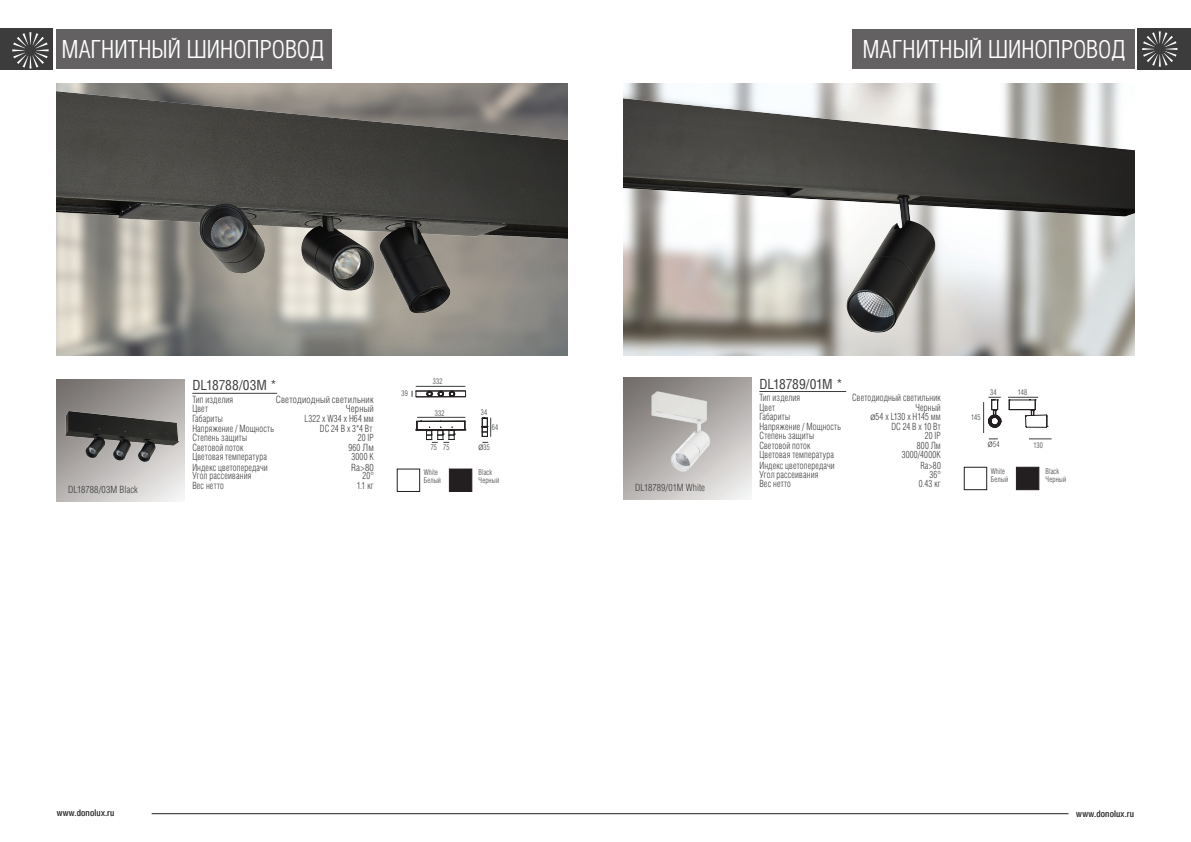
<style>
.page{position:relative;width:1191px;height:842px;background:#fff}
.page>*{position:absolute;margin:0;border:0;box-sizing:border-box;transform-origin:0 0}
.t1{font:300 24px "Helios Cond";color:#fff}
.t2{font:14px "Helios Cond C";letter-spacing:-.005em;color:#3e3e3f}
.t3{font:10px "Helios Cond Light C";letter-spacing:.02em;color:#3e3e3f;scale:.9 1}
.t4{font:10px "Helios Cond Light C";letter-spacing:.02em;color:#3e3e3f}
.t5{font:9px "Helios Cond C";letter-spacing:.01em;color:#3e3e3f}
.t6{font:8px/8px "Helios Cond Light C";letter-spacing:.03em;color:#3e3e3f;scale:.9 1}
.s1{font-family:"Myriad";font-size:8px}
.s2{font-family:"Myriad"}
</style>
<div class="page">
<img style="left:57px;top:379px;width:127px;height:122px">
<img style="left:624px;top:377px;width:127px;height:122px">
<hr style="left:192px;top:393px;width:85px;height:1px;background:#3e3e3f">
<hr style="left:759px;top:391px;width:87px;height:1px;background:#3e3e3f">
<div style="left:397px;top:469px;width:23px;height:23px;background:#fff;border:1px solid #231f20"></div>
<div style="left:964px;top:467px;width:22px;height:23px;background:#fff;border:1px solid #231f20"></div>
<div style="left:449px;top:469px;width:23px;height:23px;background:#231f20;border:1px solid #231f20"></div>
<div style="left:1016px;top:467px;width:23px;height:23px;background:#231f20;border:1px solid #231f20"></div>
<img style="left:56px;top:86px;width:511px;height:269px">
<img style="left:624px;top:83px;width:510px;height:272px">
<hr style="left:416px;top:386px;width:49px;height:1px;background:#3b3c3c">
<hr style="left:1008px;top:397px;width:30px;height:1px;background:#3b3c3c">
<svg style="left:1029px;top:439px;width:22px;height:1px"></svg>
<hr style="left:417px;top:417px;width:48px;height:1px;background:#3b3c3c">
<svg style="left:412px;top:391px;width:54px;height:6px"></svg>
<svg style="left:416px;top:421px;width:50px;height:22px"></svg>
<svg style="left:481px;top:417px;width:10px;height:26px"></svg>
<svg style="left:1009px;top:399px;width:39px;height:29px"></svg>
<svg style="left:988px;top:397px;width:13px;height:31px"></svg>
<hr style="left:983px;top:402px;width:1px;height:31px;background:#3b3c3c">
<img style="left:57px;top:402px;width:127px;height:78px">
<img style="left:623px;top:385px;width:115px;height:89px">
<hr style="left:152px;top:813px;width:916px;height:1px;background:#231f20">
<div style="left:1137px;top:28px;width:54px;height:42px;background:#3c3c3c"></div>
<div style="left:57px;top:29px;width:275px;height:40px;background:#636162"></div>
<div style="left:0;top:28px;width:53px;height:42px;background:#3c3c3c"></div>
<svg style="left:12px;top:32px;width:37px;height:37px"></svg>
<svg style="left:1142px;top:31px;width:35px;height:36px"></svg>
<div style="left:852px;top:29px;width:282px;height:40px;background:#636162"></div>
<h1 class="t1" style="left:61px;top:38px;width:264px">МАГНИТНЫЙ ШИНОПРОВОД</h1>
<h1 class="t1" style="left:862px;top:38px;width:264px">МАГНИТНЫЙ ШИНОПРОВОД</h1>
<h2 class="t2" style="left:759px;top:375px;width:85px">DL18789/01M *</h2>
<p class="t3" style="left:759px;top:392px;width:47px">Тип изделия</p>
<p class="t3" style="left:852px;top:392px;width:100px">Светодиодный светильник</p>
<p class="t3" style="left:759px;top:401px;width:19px">Цвет</p>
<p class="t3" style="left:915px;top:401px;width:30px">Черный</p>
<p class="t3" style="left:759px;top:411px;width:36px">Габариты</p>
<p class="t3" style="left:870px;top:411px;width:80px"><span class="s1">Ø</span>54 x L130 x H145 мм</p>
<p class="t3" style="left:759px;top:421px;width:92px">Напряжение / Mощность</p>
<p class="t3" style="left:891px;top:421px;width:56px">DC 24 В x 10 Вт</p>
<p class="t3" style="left:759px;top:430px;width:62px">Степень защиты</p>
<p class="t3" style="left:924px;top:430px;width:19px">20 IP</p>
<p class="t3" style="left:759px;top:440px;width:58px">Световой поток</p>
<p class="t3" style="left:916px;top:440px;width:28px">800 Лм</p>
<p class="t3" style="left:759px;top:449px;width:84px">Цветовая температура</p>
<p class="t3" style="left:901px;top:449px;width:45px">3000/4000К</p>
<p class="t3" style="left:759px;top:460px;width:85px">Индекс цветопередачи</p>
<p class="t3" style="left:920px;top:460px;width:24px">Ra&gt;80</p>
<p class="t3" style="left:759px;top:469px;width:67px">Угол рассеивания</p>
<p class="t3" style="left:929px;top:469px;width:14px">36°</p>
<p class="t3" style="left:759px;top:478px;width:37px">Вес нетто</p>
<p class="t3" style="left:918px;top:478px;width:26px">0.43 кг</p>
<p class="t6" style="left:433px;top:377px;width:12px">332</p>
<h2 class="t2" style="left:192px;top:377px;width:86px">DL18788/03M *</h2>
<p class="t3" style="left:192px;top:394px;width:47px">Тип изделия</p>
<p class="t4" style="left:276px;top:394px;width:99px">Светодиодный светильник</p>
<p class="t3" style="left:192px;top:403px;width:19px">Цвет</p>
<p class="t4" style="left:346px;top:403px;width:30px">Черный</p>
<p class="t3" style="left:192px;top:413px;width:36px">Габариты</p>
<p class="t3" style="left:304px;top:413px;width:79px">L322 x W34 x H64 мм</p>
<p class="t3" style="left:192px;top:422px;width:92px">Напряжение / Mощность</p>
<p class="t3" style="left:320px;top:422px;width:60px">DC 24 В x 3*4 Вт</p>
<p class="t3" style="left:192px;top:432px;width:62px">Степень защиты</p>
<p class="t3" style="left:358px;top:432px;width:19px">20 IP</p>
<p class="t3" style="left:192px;top:442px;width:58px">Световой поток</p>
<p class="t3" style="left:348px;top:442px;width:30px">960 Лм</p>
<p class="t3" style="left:192px;top:451px;width:84px">Цветовая температура</p>
<p class="t3" style="left:351px;top:451px;width:26px">3000 К</p>
<p class="t3" style="left:192px;top:461px;width:85px">Индекс цветопередачи</p>
<p class="t4" style="left:351px;top:461px;width:24px">Ra&gt;80</p>
<p class="t3" style="left:192px;top:470px;width:67px">Угол рассеивания</p>
<p class="t3" style="left:362px;top:470px;width:14px">20°</p>
<p class="t3" style="left:192px;top:480px;width:37px">Вес нетто</p>
<p class="t3" style="left:357px;top:480px;width:20px">1.1 кг</p>
<p class="t6" style="left:990px;top:388px;width:9px">34</p>
<p class="t6" style="left:1017px;top:388px;width:12px">148</p>
<p class="t6" style="left:401px;top:389px;width:9px">39</p>
<p class="t6" style="left:435px;top:409px;width:12px">332</p>
<p class="t6" style="left:481px;top:408px;width:9px">34</p>
<p class="t6" style="left:971px;top:413px;width:12px">145</p>
<p class="t6" style="left:492px;top:424px;width:9px">64</p>
<p class="t6" style="left:988px;top:440px;width:14px"><span class="s2">Ø</span>54</p>
<p class="t6" style="left:1033px;top:441px;width:12px">130</p>
<p class="t6" style="left:431px;top:443px;width:22px">75 75</p>
<p class="t6" style="left:478px;top:443px;width:14px"><span class="s2">Ø</span>35</p>
<p class="t6" style="left:424px;top:468px;width:21px">White<br>Белый</p>
<p class="t6" style="left:990px;top:467px;width:21px">White<br>Белый</p>
<p class="t6" style="left:478px;top:468px;width:24px">Black<br>Черный</p>
<p class="t6" style="left:1045px;top:467px;width:24px">Black<br>Черный</p>
<p class="t4" style="left:68px;top:484px;width:71px">DL18788/03M Black</p>
<p class="t4" style="left:635px;top:482px;width:72px">DL18789/01M White</p>
<p class="t5" style="left:57px;top:808px;width:59px">www.donolux.ru</p>
<p class="t5" style="left:1076px;top:808px;width:59px">www.donolux.ru</p>
</div>
